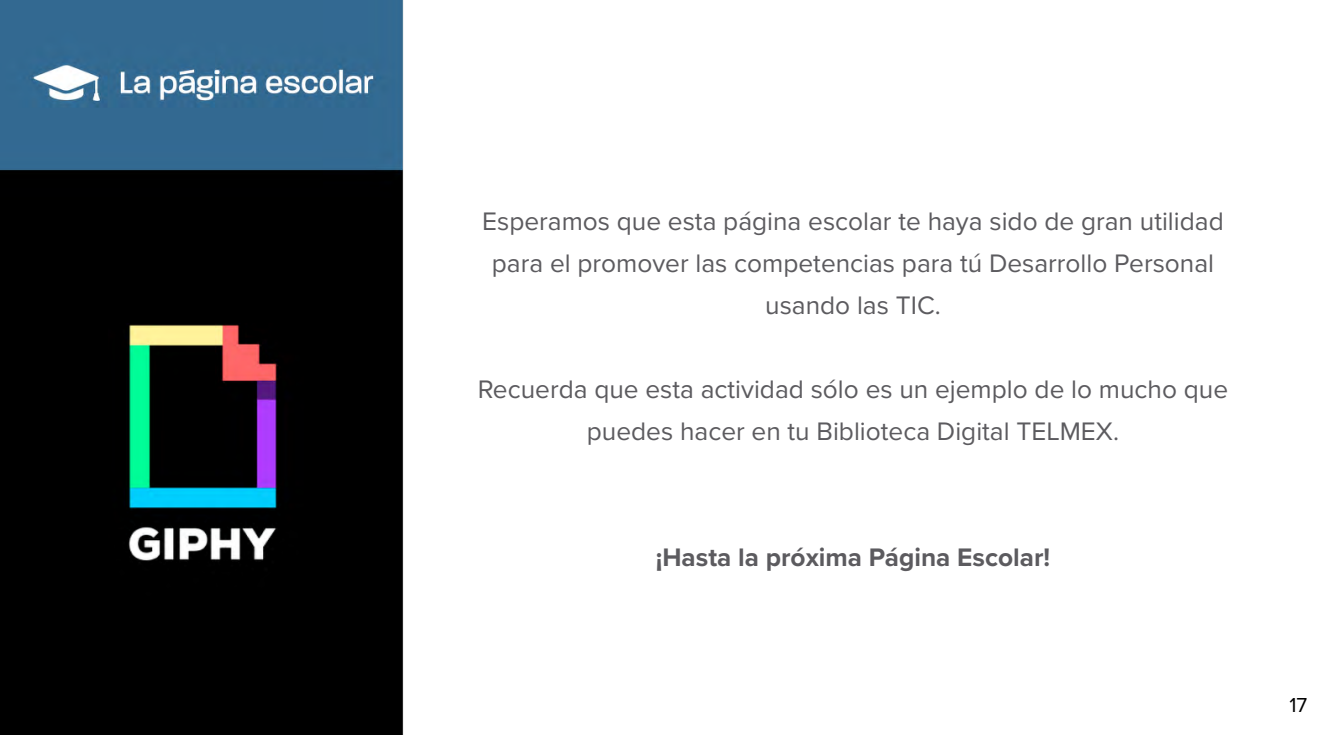
<style>
.page{position:relative;width:1330px;height:735px;background:#fff}
.page>*{position:absolute;margin:0;border:0;box-sizing:border-box;transform-origin:0 0}
.t1{font:26.25px/42px "Proxima Nova";color:#5c5b5f;text-align:center}
.t2{font:700 26.25px "Proxima Nova";color:#5c5b5f}
.t3{font:21px "Proxima Nova";color:#000}
</style>
<div class="page">
<img style="left:0;top:0;width:404px;height:735px">
<p class="t1" style="left:482px;top:199px;width:743px">Esperamos que esta página escolar te haya sido de gran utilidad para el promover las competencias para tú Desarrollo Personal usando las TIC.</p>
<p class="t1" style="left:478px;top:367px;width:752px">Recuerda que esta actividad sólo es un ejemplo de lo mucho que puedes hacer en tu Biblioteca Digital TELMEX.</p>
<p class="t2" style="left:656px;top:538px;width:396px">¡Hasta la próxima Página Escolar!</p>
<p class="t3" style="left:1290px;top:689px;width:19px">17</p>
</div>
